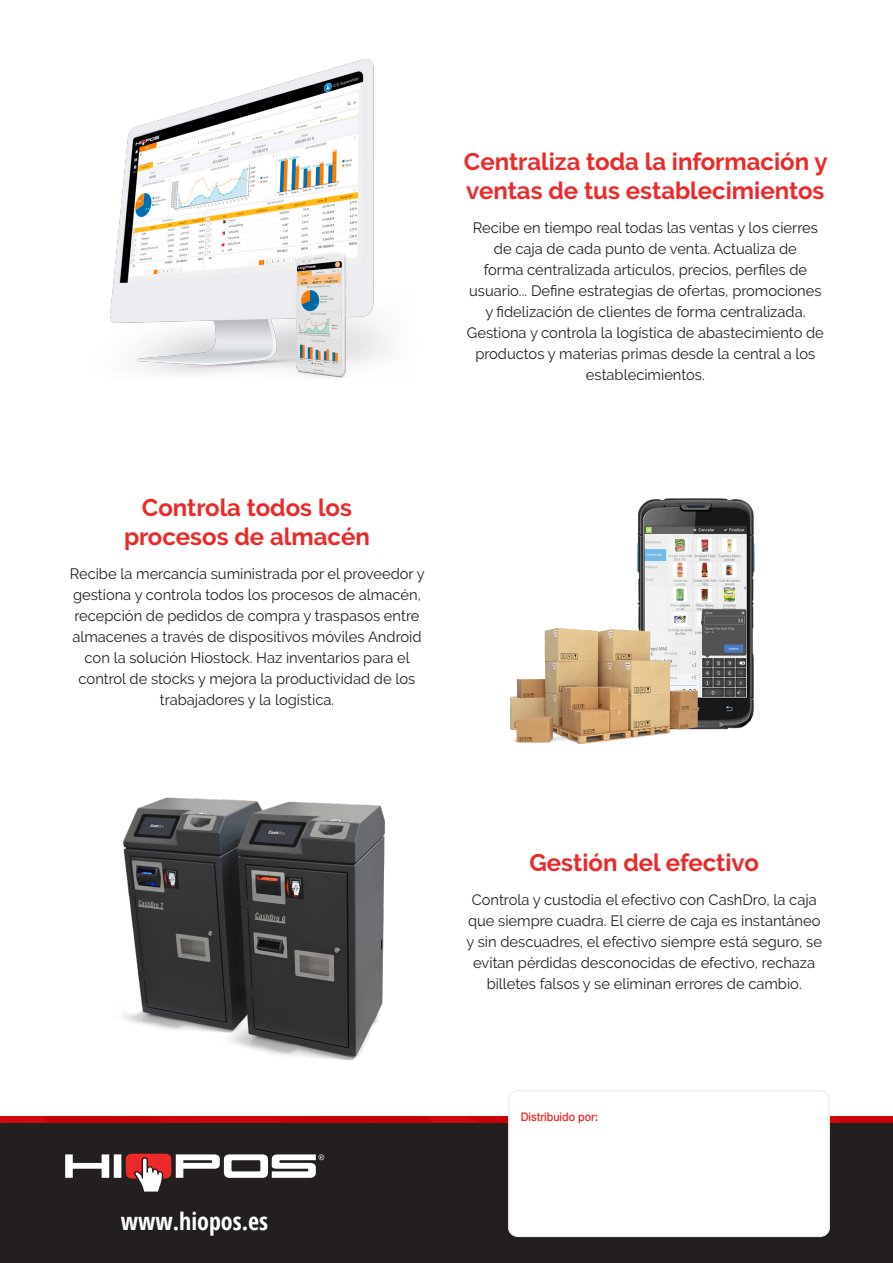
<style>
.page{position:relative;width:893px;height:1263px;background:#fff}
.page>*{position:absolute;margin:0;border:0;box-sizing:border-box;transform-origin:0 0}
.Titulets_Text{font:700 24px/28.8px "Raleway";color:#ec2928;text-align:center}
.t1{font:700 condensed 24px "Open Sans";color:#fff}
.Text{font:15px/21px "Raleway";color:#231f20;text-align:center}
.t2{font:500 12px "Helvetica Neue";color:#ec2928;scale:.9 1}
</style>
<div class="page">
<div style="left:0;top:1123px;width:893px;height:140px;background:#231f20"></div>
<img style="left:0;top:1116px;width:893px;height:7px">
<div style="left:509px;top:1091px;width:320px;height:145px;background:#fff;border-radius:9px"></div>
<div style="left:508px;top:1090px;width:322px;height:147px;border:2px solid #edefed;border-radius:9px"></div>
<img style="left:510px;top:498px;width:245px;height:246px">
<img style="left:123px;top:797px;width:263px;height:263px">
<img style="left:110px;top:59px;width:278px;height:319px">
<svg style="left:65px;top:1154px;width:44px;height:24px"></svg>
<div style="left:114px;top:1154px;width:7px;height:24px;background:#fff"></div>
<svg style="left:126px;top:1154px;width:198px;height:37px"></svg>
<p class="Titulets_Text" style="left:464px;top:148px;width:365px;text-align:left">Centraliza toda la información y ventas de tus establecimientos</p>
<p class="Text" style="left:467px;top:218px;width:359px">Recibe en tiempo real todas las ventas y los cierres de caja de cada punto de venta. Actualiza de<br>forma centralizada artículos, precios, perfiles de usuario... Define estrategias de ofertas, promociones y fidelización de clientes de forma centralizada.<br>Gestiona y controla la logística de abastecimiento de productos y materias primas desde la central a los establecimientos.</p>
<p class="Titulets_Text" style="left:124px;top:493px;width:247px">Controla todos los procesos de almacén</p>
<p class="Text" style="left:70px;top:563px;width:356px">Recibe la mercancía suministrada por el proveedor y gestiona y controla todos los procesos de almacén, recepción de pedidos de compra y traspasos entre almacenes a través de dispositivos móviles Android con la solución Hiostock. Haz inventarios para el control de stocks y mejora la productividad de los trabajadores y la logística.</p>
<h1 class="t1" style="left:121px;top:1204px;width:149px">www.hiopos.es</h1>
<p class="Titulets_Text" style="left:529px;top:848px;width:231px">Gestión del efectivo</p>
<p class="Text" style="left:466px;top:889px;width:357px">Controla y custodia el efectivo con CashDro, la caja que siempre cuadra. El cierre de caja es instantáneo y sin descuadres, el efectivo siempre está seguro, se evitan pérdidas desconocidas de efectivo, rechaza billetes falsos y se eliminan errores de cambio.</p>
<p class="t2" style="left:521px;top:1109px;width:87px">Distribuido por:</p>
</div>
